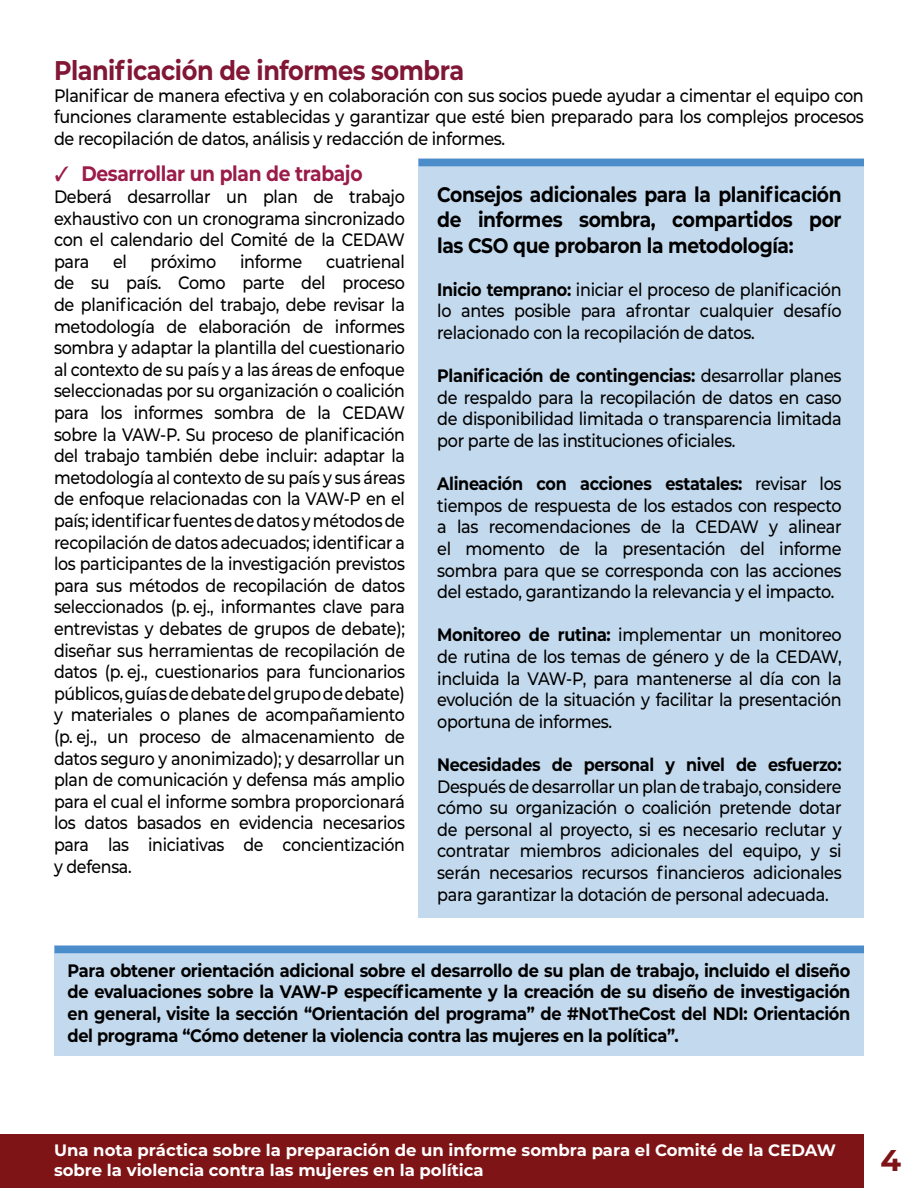
<style>
.page{position:relative;width:918px;height:1188px;background:#fff}
.page>*{position:absolute;margin:0;border:0;box-sizing:border-box;transform-origin:0 0}
.t1{font:700 30px "Montserrat";color:#7e1416}
.Heading{font:700 27px "Montserrat";letter-spacing:-.02em;color:#811635;scale:.89 1}
.Body_Text{font:700 21px/25.2px "Montserrat";letter-spacing:-.02em;color:#000;text-align:justify;scale:.89 1}
.t2{font:700 21px "Montserrat";letter-spacing:-.02em;color:#9b1b49;scale:.89 1}
.Body_Text-2{font:500 18px/21.6px "Montserrat";letter-spacing:-.02em;color:#000;text-align:justify;scale:.89 1}
.Body_Text-3{font:700 18px/21.6px "Montserrat";letter-spacing:-.02em;color:#000;text-align:justify;scale:.9 1}
.t3{font:700 16.5px/19.8px "Montserrat";color:#fff}
.s1{font-weight:700}
</style>
<div class="page">
<div style="left:0;top:1134px;width:864px;height:54px;background:#7e1416"></div>
<div style="left:418px;top:158px;width:446px;height:760px;background:#c3d9ed"></div>
<div style="left:418px;top:159px;width:446px;height:7px;background:#4b8dcb"></div>
<div style="left:54px;top:945px;width:810px;height:110px;background:#c3d9ed"></div>
<div style="left:55px;top:946px;width:809px;height:7px;background:#4b8dcb"></div>
<p class="Heading" style="left:54px;top:51px;width:462px">Planificación de informes sombra</p>
<p class="Body_Text-2" style="left:54px;top:84px;width:912px">Planificar de manera efectiva y en colaboración con sus socios puede ayudar a cimentar el equipo con funciones claramente establecidas y garantizar que esté bien preparado para los complejos procesos de recopilación de datos, análisis y redacción de informes.</p>
<p class="t2" style="left:81px;top:159px;width:317px">Desarrollar un plan de trabajo</p>
<p class="Body_Text-2" style="left:54px;top:185px;width:396px">Deberá desarrollar un plan de trabajo exhaustivo con un cronograma sincronizado con el calendario del Comité de la CEDAW para</p>
<p class="Body_Text" style="left:437px;top:181px;width:456px">Consejos adicionales para la planificación de informes sombra, compartidos por las CSO que probaron la metodología:</p>
<p class="Body_Text-2" style="left:437px;top:278px;width:456px"><span class="s1">Inicio temprano:</span> iniciar el proceso de planificación lo antes posible para afrontar cualquier desafío relacionado con la recopilación de datos.</p>
<p class="Body_Text-2" style="left:437px;top:364px;width:456px"><span class="s1">Planificación de contingencias:</span> desarrollar planes de respaldo para la recopilación de datos en caso de disponibilidad limitada o transparencia limitada por parte de las instituciones oficiales.</p>
<p class="Body_Text-2" style="left:437px;top:472px;width:456px"><span class="s1">Alineación con acciones estatales:</span> revisar los tiempos de respuesta de los estados con respecto a las recomendaciones de la CEDAW y alinear el momento de la presentación del informe sombra para que se corresponda con las acciones del estado, garantizando la relevancia y el impacto.</p>
<p class="Body_Text-2" style="left:437px;top:624px;width:456px"><span class="s1">Monitoreo de rutina:</span> implementar un monitoreo de rutina de los temas de género y de la CEDAW, incluida la VAW-P, para mantenerse al día con la evolución de la situación y facilitar la presentación oportuna de informes.</p>
<p class="Body_Text-2" style="left:437px;top:753px;width:456px"><span class="s1">Necesidades de personal y nivel de esfuerzo:<br></span>Después de desarrollar un plan de trabajo, considere cómo su organización o coalición pretende dotar de personal al proyecto, si es necesario reclutar y contratar miembros adicionales del equipo, y si serán necesarios recursos financieros adicionales para garantizar la dotación de personal adecuada.</p>
<p class="Body_Text-2" style="left:54px;top:250px;width:396px;text-indent:272px">cuatrienal de su país. Como parte del proceso de planificación del trabajo, debe revisar la metodología de elaboración de informes sombra y adaptar la plantilla del cuestionario al contexto de su país y a las áreas de enfoque seleccionadas por su organización o coalición para los informes sombra de la CEDAW sobre la VAW-P. Su proceso de planificación del trabajo también debe incluir: adaptar la metodología al contexto de su país y sus áreas de enfoque relacionadas con la VAW-P en el país; identificar fuentes de datos y métodos de recopilación de datos adecuados; identificar a los participantes de la investigación previstos para sus métodos de recopilación de datos seleccionados (p. ej., informantes clave para entrevistas y debates de grupos de debate); diseñar sus herramientas de recopilación de datos (p. ej., cuestionarios para funcionarios públicos, guías de debate del grupo de debate) y materiales o planes de acompañamiento (p. ej., un proceso de almacenamiento de datos seguro y anonimizado); y desarrollar un plan de comunicación y defensa más amplio para el cual el informe sombra proporcionará los datos basados en evidencia necesarios para las iniciativas de concientización y defensa.</p>
<p class="Body_Text-2" style="left:113px;top:250px;width:17px">el</p>
<p class="Body_Text-2" style="left:151px;top:250px;width:75px">próximo</p>
<p class="Body_Text-2" style="left:240px;top:250px;width:72px">informe</p>
<p class="Body_Text-3" style="left:68px;top:959px;width:872px">Para obtener orientación adicional sobre el desarrollo de su plan de trabajo, incluido el diseño de evaluaciones sobre la VAW-P específicamente y la creación de su diseño de investigación en general, visite la sección “Orientación del programa” de #NotTheCost del NDI: Orientación del programa “Cómo detener la violencia contra las mujeres en la política”.</p>
<p class="t3" style="left:54px;top:1139px;width:784px">Una nota práctica sobre la preparación de un informe sombra para el Comité de la CEDAW sobre la violencia contra las mujeres en la política</p>
<h1 class="t1" style="left:881px;top:1139px;width:22px">4</h1>
</div>
